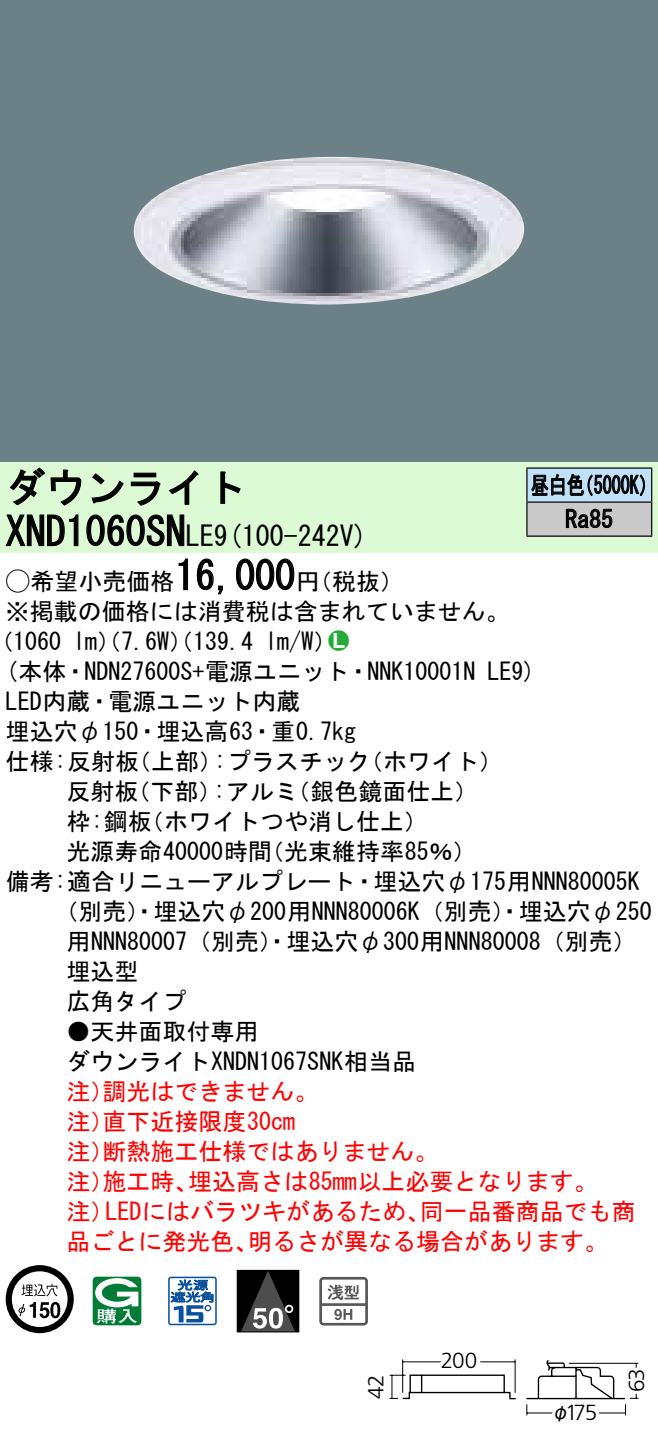
<style>
.page{position:relative;width:658px;height:1440px;background:#fff}
.page>*{position:absolute;margin:0;border:0;box-sizing:border-box;transform-origin:0 0}
.t1{font:40px "MS Gothic";color:#000}
.t2{font:28px "MS Gothic";color:#000}
.t3{font:24px/30.4px "MS Gothic";color:#000}
.t4{font:24px/30px "MS Gothic";color:#f00}
.t5{font:24px/34px "MS Gothic";color:#000;scale:.75 1}
.t6{font:24px "Ford Classification 1";color:#23ac38}
.t7{font:300 22px "Frutiger LT Std";letter-spacing:-.04em;color:#000}
.t8{font:18px "Gothic MB101 Pro Regular 90 pv RKSJ H";color:#000}
.s1{font-size:28px}
.s2{font-family:"Ford Classification 1"}
.s3{color:#fff}
</style>
<div class="page">
<div style="left:0;top:0;width:658px;height:462px;background:#6c8087"></div>
<img style="left:133px;top:157px;width:392px;height:148px">
<div style="left:0;top:462px;width:658px;height:90px;background:#dcfad4"></div>
<svg style="left:9px;top:467px;width:73px;height:39px"></svg>
<svg style="left:91px;top:473px;width:33px;height:30px"></svg>
<svg style="left:130px;top:472px;width:30px;height:34px"></svg>
<svg style="left:168px;top:470px;width:30px;height:35px"></svg>
<svg style="left:220px;top:471px;width:21px;height:33px"></svg>
<svg style="left:5px;top:514px;width:74px;height:32px"></svg>
<svg style="left:86px;top:514px;width:99px;height:32px"></svg>
<svg style="left:178px;top:558px;width:10px;height:32px"></svg>
<svg style="left:196px;top:558px;width:27px;height:37px"></svg>
<svg style="left:236px;top:558px;width:59px;height:32px"></svg>
<svg style="left:6px;top:1265px;width:68px;height:68px"></svg>
<svg style="left:50px;top:1301px;width:10px;height:17px"></svg>
<svg style="left:93px;top:1276px;width:48px;height:49px"></svg>
<svg style="left:168px;top:1276px;width:49px;height:49px"></svg>
<div style="left:237px;top:1270px;width:62px;height:61px;background:#000"></div>
<svg style="left:242px;top:1271px;width:52px;height:59px"></svg>
<div style="left:237px;top:1269px;width:62px;height:63px;border:1px solid #000"></div>
<svg style="left:319px;top:1276px;width:49px;height:49px"></svg>
<div style="left:527px;top:468px;width:124px;height:34px;background:#c1e1fa"></div>
<div style="left:527px;top:502px;width:124px;height:34px;background:#cacaca"></div>
<hr style="left:526px;top:467px;width:126px;height:2px;background:#000">
<hr style="left:526px;top:468px;width:1px;height:33px;background:#000">
<hr style="left:651px;top:468px;width:1px;height:33px;background:#000">
<hr style="left:526px;top:501px;width:126px;height:2px;background:#000">
<hr style="left:526px;top:502px;width:1px;height:33px;background:#000">
<hr style="left:651px;top:502px;width:1px;height:33px;background:#000">
<hr style="left:526px;top:535px;width:126px;height:2px;background:#000">
<svg style="left:531px;top:474px;width:114px;height:23px"></svg>
<svg style="left:565px;top:508px;width:47px;height:20px"></svg>
<svg style="left:389px;top:1359px;width:127px;height:41px"></svg>
<svg style="left:526px;top:1360px;width:113px;height:56px"></svg>
<h1 class="t1" style="left:6px;top:467px;width:242px">ダウンライト</h1>
<p class="t2" style="left:214px;top:522px;width:155px">(9 100-242 (V</p>
<h1 class="t1" style="left:6px;top:511px;width:210px">XND1060SN<span class="s1">LE</span></h1>
<h1 class="t1" style="left:175px;top:555px;width:121px">16,000</h1>
<p class="t3" style="left:6px;top:566px;width:505px"><span class="s2">A</span>希望小売価格<br>※掲載の価格には消費税は含まれていません。</p>
<p class="t6" style="left:328px;top:629px;width:22px">2<span class="s3">7</span></p>
<p class="t3" style="left:296px;top:566px;width:109px">（円税抜(</p>
<p class="t3" style="left:265px;top:626px;width:73px">l m (W/</p>
<p class="t3" style="left:-11px;top:626px;width:74px">（1060</p>
<p class="t3" style="left:73px;top:626px;width:182px">lm）（7.6 ）（W 139.4</p>
<p class="t5" style="left:565px;top:468px;width:65px;text-indent:-34px">昼白色<br>Ra85</p>
<p class="t5" style="left:575px;top:468px;width:109px">（5000 (K</p>
<p class="t3" style="left:6px;top:656px;width:471px">(本体・NDN27600 +S 電源ユニット・NNK10001N</p>
<p class="t3" style="left:6px;top:686px;width:296px">LED内蔵・電源ユニット内蔵</p>
<p class="t3" style="left:6px;top:716px;width:352px">埋込穴φ150・埋込高63・重0.7kg</p>
<p class="t3" style="left:359px;top:746px;width:145px">（ホワイト(</p>
<p class="t3" style="left:487px;top:656px;width:50px">LE (9</p>
<p class="t3" style="left:214px;top:746px;width:158px">:プラスチック</p>
<p class="t3" style="left:6px;top:746px;width:135px">仕様:反射板</p>
<p class="t3" style="left:127px;top:746px;width:97px">（上部）</p>
<p class="t3" style="left:66px;top:776px;width:73px">反射板</p>
<p class="t3" style="left:126px;top:776px;width:97px">（下部）</p>
<p class="t3" style="left:213px;top:776px;width:86px">:アルミ</p>
<p class="t3" style="left:286px;top:776px;width:193px">（銀色鏡面仕上(</p>
<p class="t3" style="left:66px;top:806px;width:87px">枠:鋼板</p>
<p class="t3" style="left:140px;top:806px;width:289px">（ホワイトつや消し仕上(</p>
<p class="t3" style="left:66px;top:836px;width:207px">光源寿命40000時間</p>
<p class="t3" style="left:6px;top:866px;width:635px">備考:適合リニューアルプレート・埋込穴φ175用NNN80005K</p>
<p class="t3" style="left:54px;top:896px;width:598px">（別売）・埋込穴φ200用NNN80006 （K 別売）・埋込穴φ250</p>
<p class="t3" style="left:66px;top:926px;width:571px">用NNN80007（別売）・埋込穴φ300用NNN80008（別売(</p>
<p class="t3" style="left:66px;top:956px;width:73px">埋込型</p>
<p class="t3" style="left:66px;top:986px;width:121px">広角タイプ</p>
<p class="t3" style="left:66px;top:1016px;width:351px">●天井面取付専用<br>ダウンライトXNDN1067SNK相当品</p>
<p class="t4" style="left:102px;top:1076px;width:217px">調光はできません。</p>
<p class="t3" style="left:260px;top:836px;width:218px">（光束維持率85％(</p>
<p class="t4" style="left:102px;top:1076px;width:194px;text-indent:-36px">注）<br>直下近接限度30cm</p>
<p class="t4" style="left:102px;top:1106px;width:337px;text-indent:-36px">注）<br>断熱施工仕様ではありません。</p>
<p class="t4" style="left:66px;top:1136px;width:49px">注）</p>
<p class="t4" style="left:188px;top:1166px;width:411px">埋込高さは85mm以上必要となります。</p>
<p class="t4" style="left:102px;top:1166px;width:97px">施工時、</p>
<p class="t4" style="left:66px;top:1166px;width:49px">注）</p>
<p class="t4" style="left:66px;top:1196px;width:49px">注）</p>
<p class="t4" style="left:105px;top:1196px;width:326px">LEDにはバラツキがあるため、</p>
<p class="t4" style="left:420px;top:1196px;width:217px">同一品番商品でも商</p>
<p class="t4" style="left:66px;top:1226px;width:193px">品ごとに発光色、</p>
<p class="t4" style="left:248px;top:1226px;width:362px">明るさが異なる場合があります。</p>
<p class="t7" style="left:440px;top:1347px;width:38px">200</p>
<p class="t7" style="left:363px;top:1398px;width:26px;rotate:-90deg">42</p>
<p class="t7" style="left:624px;top:1392px;width:26px;rotate:-90deg">63</p>
<p class="t7" style="left:565px;top:1399px;width:33px">175</p>
<p class="t8" style="left:552px;top:1397px;width:19px">φ</p>
</div>
